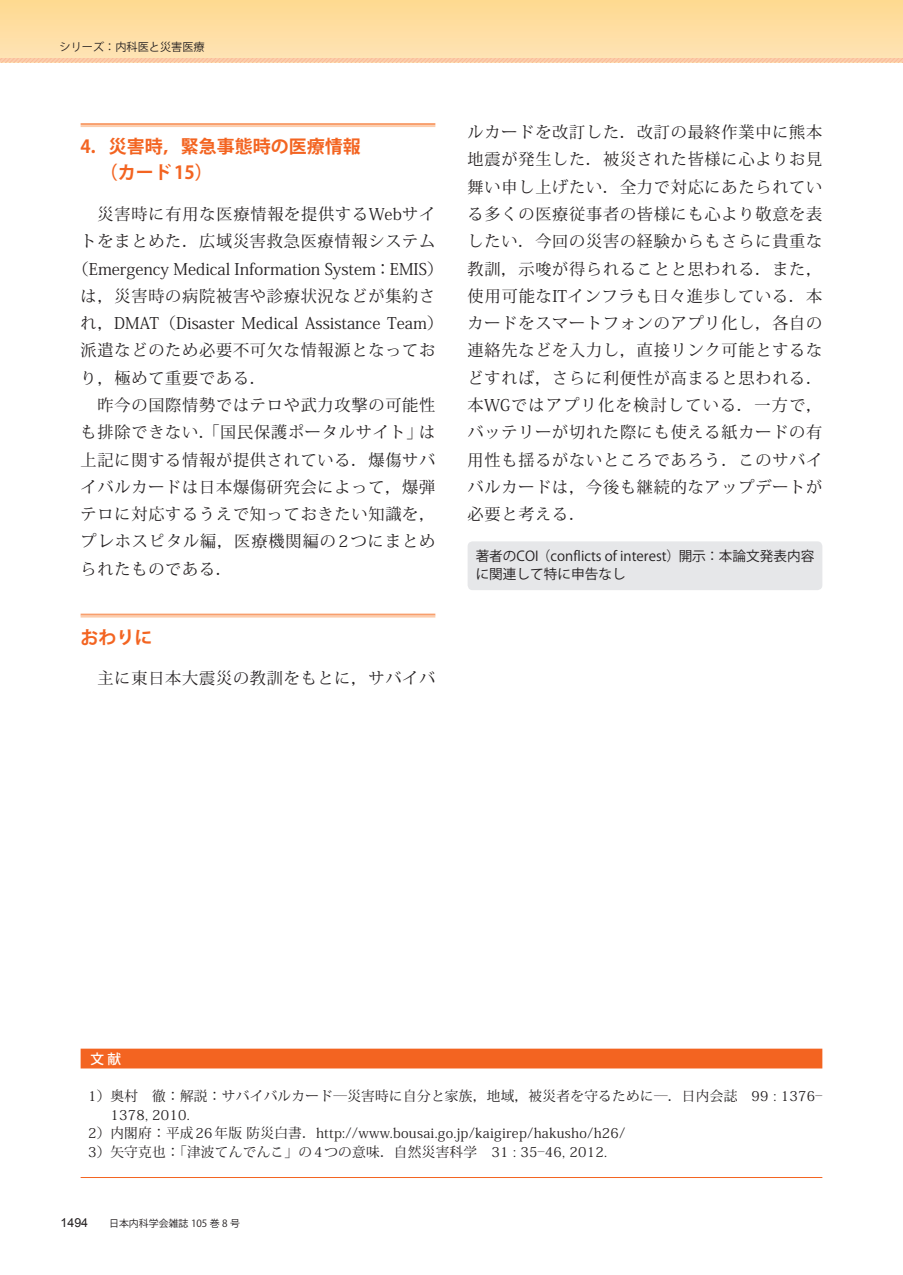
<style>
.page{position:relative;width:903px;height:1275px;background:#fff}
.page>*{position:absolute;margin:0;border:0;box-sizing:border-box;transform-origin:0 0}
.t1{font:700 18.03px/26.1px "Koz Go Pr 6 N";color:#f36421}
.t2{font:16.1px/27.3px "Koz Min Pr 6 N";letter-spacing:.05em;color:#231f20;text-align:justify}
.t3{font:16.1px "Koz Min Pr 6 N";color:#231f20}
.t4{font:13.65px "Koz Min Pr 6 N";letter-spacing:.02em;color:#231f20}
.t5{font:13.65px/17.3px "Koz Go Pr 6 N";color:#231f20}
.t6{font:500 13.65px "Koz Go Pr 6 N";color:#fff}
.t7{font:12.42px "Arial";color:#231f20}
.t8{font:11.2px "Koz Go Pr 6 N";color:#231f20}
.t9{font:9.97px "Koz Go Pr 6 N";color:#231f20}
</style>
<div class="page">
<hr style="left:81px;top:123px;width:354px;height:2px;background:#f89f6d">
<hr style="left:81px;top:125px;width:354px;height:2px;background:#fccdad">
<hr style="left:81px;top:614px;width:354px;height:2px;background:#f89f6d">
<hr style="left:81px;top:616px;width:354px;height:2px;background:#fccdad">
<div style="left:468px;top:541px;width:354px;height:49px;background:#e6e7e9;border-radius:5px"></div>
<div style="left:81px;top:1049px;width:741px;height:19px;background:#f36421"></div>
<hr style="left:81px;top:1177px;width:741px;height:1px;background:#f36421">
<div style="left:0;top:0;width:903px;height:62px;background:linear-gradient(to bottom,#fed990,#fee4b7)"></div>
<svg style="left:0;top:58px;width:903px;height:4px;background:#fac7a4"></svg>
<p class="t8" style="left:60px;top:41px;width:147px">シリーズ：内科医と災害医療</p>
<p class="t1" style="left:100px;top:134px;width:262px;text-indent:-19px">4．災害時，緊急事態時の医療情報（カード 15）</p>
<p class="t2" style="left:81px;top:201px;width:356px">　災害時に有用な医療情報を提供するWebサイ</p>
<p class="t2" style="left:81px;top:228px;width:356px">トをまとめた．広域災害救急医療情報システム</p>
<p class="t3" style="left:73px;top:260px;width:372px">（Emergency Medical Information System：EMIS）</p>
<p class="t2" style="left:81px;top:283px;width:356px">は，災害時の病院被害や診療状況などが集約さ</p>
<p class="t3" style="left:81px;top:314px;width:364px">れ，DMAT（Disaster Medical Assistance Team）</p>
<p class="t2" style="left:81px;top:337px;width:356px">派遣などのため必要不可欠な情報源となってお</p>
<p class="t2" style="left:81px;top:365px;width:187px">り，極めて重要である．</p>
<p class="t2" style="left:81px;top:392px;width:356px">　昨今の国際情勢ではテロや武力攻撃の可能性</p>
<p class="t2" style="left:81px;top:419px;width:356px">も排除できない．「国民保護ポータルサイト」は</p>
<p class="t2" style="left:81px;top:446px;width:356px">上記に関する情報が提供されている．爆傷サバ</p>
<p class="t2" style="left:81px;top:474px;width:356px">イバルカードは日本爆傷研究会によって，爆弾</p>
<p class="t2" style="left:81px;top:501px;width:356px">テロに対応するうえで知っておきたい知識を，</p>
<p class="t2" style="left:81px;top:528px;width:356px">プレホスピタル編，医療機関編の2つにまとめ</p>
<p class="t2" style="left:81px;top:555px;width:153px">られたものである．</p>
<p class="t1" style="left:81px;top:624px;width:73px">おわりに</p>
<p class="t2" style="left:81px;top:665px;width:356px">　主に東日本大震災の教訓をもとに，サバイバ</p>
<p class="t2" style="left:468px;top:119px;width:356px">ルカードを改訂した．改訂の最終作業中に熊本地震が発生した．被災された皆様に心よりお見舞い申し上げたい．全力で対応にあたられている多くの医療従事者の皆様にも心より敬意を表したい．今回の災害の経験からもさらに貴重な教訓，示唆が得られることと思われる．また，使用可能なITインフラも日々進歩している．本カードをスマートフォンのアプリ化し，各自の連絡先などを入力し，直接リンク可能とするなどすれば，さらに利便性が高まると思われる．本WGではアプリ化を検討している．一方で，バッテリーが切れた際にも使える紙カードの有用性も揺るがないところであろう．このサバイバルカードは，今後も継続的なアップデートが必要と考える．</p>
<p class="t5" style="left:476px;top:548px;width:340px">著者のCOI（conflicts of interest）開示：本論文発表内容に関連して特に申告なし</p>
<p class="t6" style="left:91px;top:1051px;width:32px">文献</p>
<p class="t4" style="left:88px;top:1088px;width:735px">1）奥村　徹：解説：サバイバルカード―災害時に自分と家族，地域，被災者を守るために―．日内会誌　99 : 1376―</p>
<p class="t4" style="left:110px;top:1107px;width:81px">1378, 2010.</p>
<p class="t4" style="left:88px;top:1125px;width:538px">2）内閣府：平成 26 年版 防災白書．http://www.bousai.go.jp/kaigirep/hakusho/h26/</p>
<p class="t4" style="left:88px;top:1144px;width:520px">3）矢守克也：「津波てんでんこ」の 4 つの意味．自然災害科学　31 : 35―46, 2012.</p>
<p class="t7" style="left:61px;top:1215px;width:29px">1494</p>
<p class="t9" style="left:109px;top:1217px;width:133px">日本内科学会雑誌 105 巻 8 号</p>
</div>
